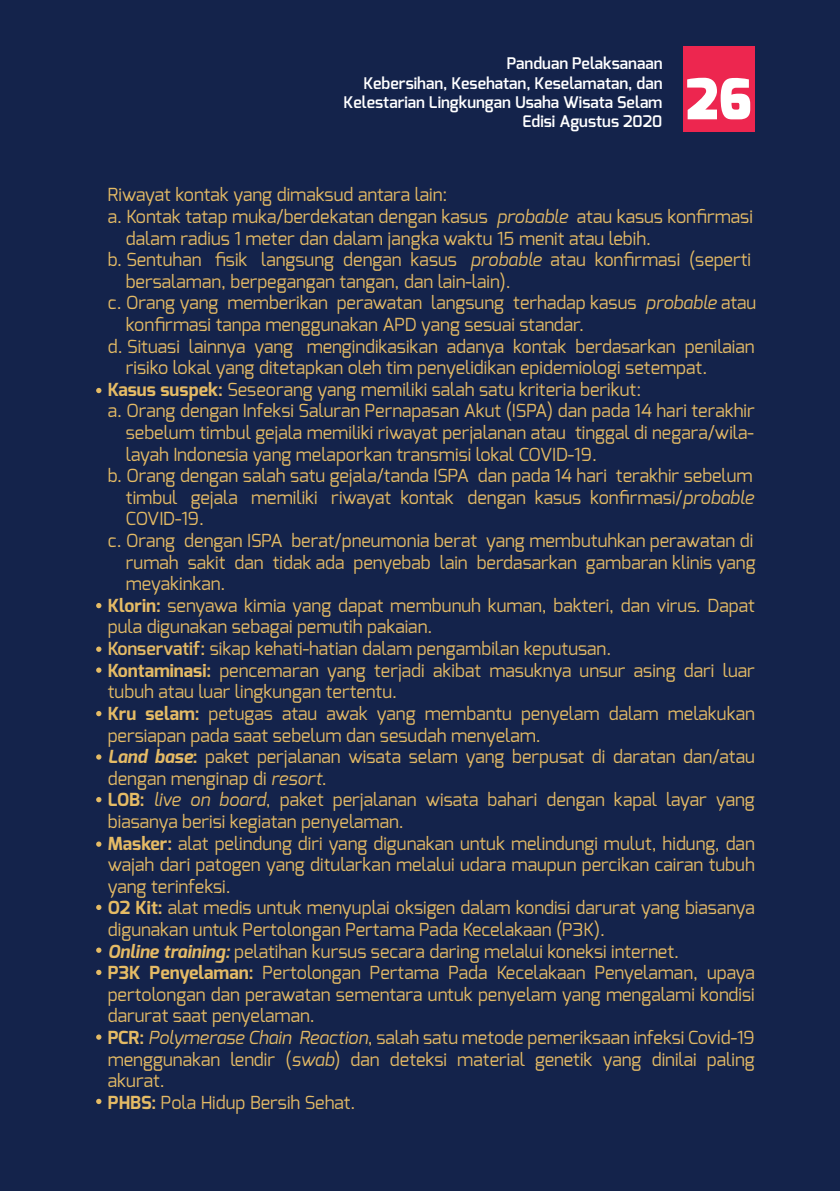
<style>
.page{position:relative;width:840px;height:1191px;background:#fff}
.page>*{position:absolute;margin:0;border:0;box-sizing:border-box;transform-origin:0 0}
.t1{font:900 56px "Exo";color:#fff}
.t2{font:18px "Exo";color:#e5bb65}
.t3{font:600 16px/19.2px "Exo";color:#fff;text-align:right}
.s1{font-style:italic}
.s2{font-weight:700}
.s3{font-weight:600}
.s4{font-weight:700;font-style:italic}
</style>
<div class="page">
<div style="left:0;top:0;width:839px;height:1191px;background:#14234b"></div>
<div style="left:682px;top:46px;width:72px;height:85px;background:#ed264f"></div>
<svg style="left:96px;top:388px;width:5px;height:5px"></svg>
<svg style="left:96px;top:603px;width:5px;height:5px"></svg>
<svg style="left:96px;top:667px;width:5px;height:6px"></svg>
<svg style="left:96px;top:711px;width:5px;height:5px"></svg>
<svg style="left:96px;top:797px;width:5px;height:5px"></svg>
<svg style="left:96px;top:947px;width:5px;height:6px"></svg>
<svg style="left:96px;top:904px;width:5px;height:6px"></svg>
<svg style="left:96px;top:969px;width:5px;height:6px"></svg>
<svg style="left:96px;top:1098px;width:5px;height:6px"></svg>
<svg style="left:96px;top:1034px;width:5px;height:5px"></svg>
<svg style="left:96px;top:841px;width:5px;height:5px"></svg>
<svg style="left:96px;top:754px;width:5px;height:5px"></svg>
<svg style="left:96px;top:646px;width:5px;height:6px"></svg>
<p class="t3" style="left:343px;top:54px;width:320px">Panduan Pelaksanaan<br>Kebersihan, Kesehatan, Keselamatan, dan<br>Kelestarian Lingkungan Usaha Wisata Selam<br>Edisi Agustus 2020</p>
<h1 class="t1" style="left:685px;top:63px;width:68px">26</h1>
<p class="t2" style="left:108px;top:183px;width:341px">Riwayat kontak yang dimaksud antara lain:</p>
<p class="t2" style="left:108px;top:205px;width:646px">a. Kontak tatap muka/berdekatan dengan kasus <span class="s1">probable</span> atau kasus konfirmasi</p>
<p class="t2" style="left:126px;top:226px;width:526px">dalam radius 1 meter dan dalam jangka waktu 15 menit atau lebih.</p>
<p class="t2" style="left:108px;top:248px;width:644px">b. Sentuhan fisik langsung dengan kasus <span class="s1">probable</span> atau konfirmasi (seperti</p>
<p class="t2" style="left:126px;top:270px;width:386px">bersalaman, berpegangan tangan, dan lain-lain).</p>
<p class="t2" style="left:108px;top:291px;width:649px">c. Orang yang memberikan perawatan langsung terhadap kasus <span class="s1">probable</span> atau</p>
<p class="t2" style="left:126px;top:313px;width:459px">konfirmasi tanpa menggunakan APD yang sesuai standar.</p>
<p class="t2" style="left:108px;top:334px;width:648px">d. Situasi lainnya yang mengindikasikan adanya kontak berdasarkan penilaian</p>
<p class="t2" style="left:126px;top:356px;width:582px">risiko lokal yang ditetapkan oleh tim penyelidikan epidemiologi setempat.</p>
<p class="t2" style="left:108px;top:378px;width:534px"><span class="s2">Kasus suspek:</span> Seseorang yang memiliki salah satu kriteria berikut:</p>
<p class="t2" style="left:108px;top:399px;width:648px">a. Orang dengan Infeksi Saluran Pernapasan Akut (ISPA) dan pada 14 hari terakhir</p>
<p class="t2" style="left:126px;top:421px;width:629px">sebelum timbul gejala memiliki riwayat perjalanan atau tinggal di negara/wila-</p>
<p class="t2" style="left:126px;top:442px;width:472px">layah Indonesia yang melaporkan transmisi lokal COVID-19.</p>
<p class="t2" style="left:108px;top:464px;width:646px">b. Orang dengan salah satu gejala/tanda ISPA dan pada 14 hari terakhir sebelum</p>
<p class="t2" style="left:126px;top:486px;width:629px">timbul gejala memiliki riwayat kontak dengan kasus konfirmasi/<span class="s1">probable</span></p>
<p class="t2" style="left:126px;top:507px;width:80px">COVID-19.</p>
<p class="t2" style="left:108px;top:529px;width:646px">c. Orang dengan ISPA berat/pneumonia berat yang membutuhkan perawatan di</p>
<p class="t2" style="left:126px;top:550px;width:631px">rumah sakit dan tidak ada penyebab lain berdasarkan gambaran klinis yang</p>
<p class="t2" style="left:126px;top:572px;width:101px">meyakinkan.</p>
<p class="t2" style="left:108px;top:594px;width:648px"><span class="s2">Klorin:</span> senyawa kimia yang dapat membunuh kuman, bakteri, dan virus. Dapat</p>
<p class="t2" style="left:108px;top:615px;width:326px">pula digunakan sebagai pemutih pakaian.</p>
<p class="t2" style="left:108px;top:637px;width:504px"><span class="s3">Konservatif:</span> sikap kehati-hatian dalam pengambilan keputusan.</p>
<p class="t2" style="left:108px;top:658px;width:648px"><span class="s2">Kontaminasi:</span> pencemaran yang terjadi akibat masuknya unsur asing dari luar</p>
<p class="t2" style="left:108px;top:680px;width:290px">tubuh atau luar lingkungan tertentu.</p>
<p class="t2" style="left:108px;top:702px;width:648px"><span class="s2">Kru selam:</span> petugas atau awak yang membantu penyelam dalam melakukan</p>
<p class="t2" style="left:108px;top:723px;width:434px">persiapan pada saat sebelum dan sesudah menyelam.</p>
<p class="t2" style="left:108px;top:745px;width:648px"><span class="s4">Land base</span><span class="s2">:</span> paket perjalanan wisata selam yang berpusat di daratan dan/atau</p>
<p class="t2" style="left:108px;top:766px;width:220px">dengan menginap di <span class="s1">resort</span>.</p>
<p class="t2" style="left:108px;top:788px;width:648px"><span class="s2">LOB:</span> <span class="s1">live on board</span>, paket perjalanan wisata bahari dengan kapal layar yang</p>
<p class="t2" style="left:108px;top:810px;width:297px">biasanya berisi kegiatan penyelaman.</p>
<p class="t2" style="left:108px;top:831px;width:648px"><span class="s2">Masker:</span> alat pelindung diri yang digunakan untuk melindungi mulut, hidung, dan</p>
<p class="t2" style="left:108px;top:853px;width:648px">wajah dari patogen yang ditularkan melalui udara maupun percikan cairan tubuh</p>
<p class="t2" style="left:108px;top:874px;width:124px">yang terinfeksi.</p>
<p class="t2" style="left:108px;top:896px;width:648px"><span class="s2">O2 Kit:</span> alat medis untuk menyuplai oksigen dalam kondisi darurat yang biasanya</p>
<p class="t2" style="left:108px;top:918px;width:498px">digunakan untuk Pertolongan Pertama Pada Kecelakaan (P3K).</p>
<p class="t2" style="left:108px;top:939px;width:572px"><span class="s4">Online training:</span> pelatihan kursus secara daring melalui koneksi internet.</p>
<p class="t2" style="left:108px;top:961px;width:648px"><span class="s2">P3K Penyelaman:</span> Pertolongan Pertama Pada Kecelakaan Penyelaman, upaya</p>
<p class="t2" style="left:108px;top:982px;width:648px">pertolongan dan perawatan sementara untuk penyelam yang mengalami kondisi</p>
<p class="t2" style="left:108px;top:1004px;width:208px">darurat saat penyelaman.</p>
<p class="t2" style="left:108px;top:1026px;width:648px"><span class="s2">PCR:</span> <span class="s1">Polymerase Chain Reaction</span>, salah satu metode pemeriksaan infeksi Covid-19</p>
<p class="t2" style="left:108px;top:1047px;width:648px">menggunakan lendir (<span class="s1">swab</span>) dan deteksi material genetik yang dinilai paling</p>
<p class="t2" style="left:108px;top:1069px;width:58px">akurat.</p>
<p class="t2" style="left:108px;top:1090px;width:249px"><span class="s2">PHBS:</span> Pola Hidup Bersih Sehat.</p>
</div>
